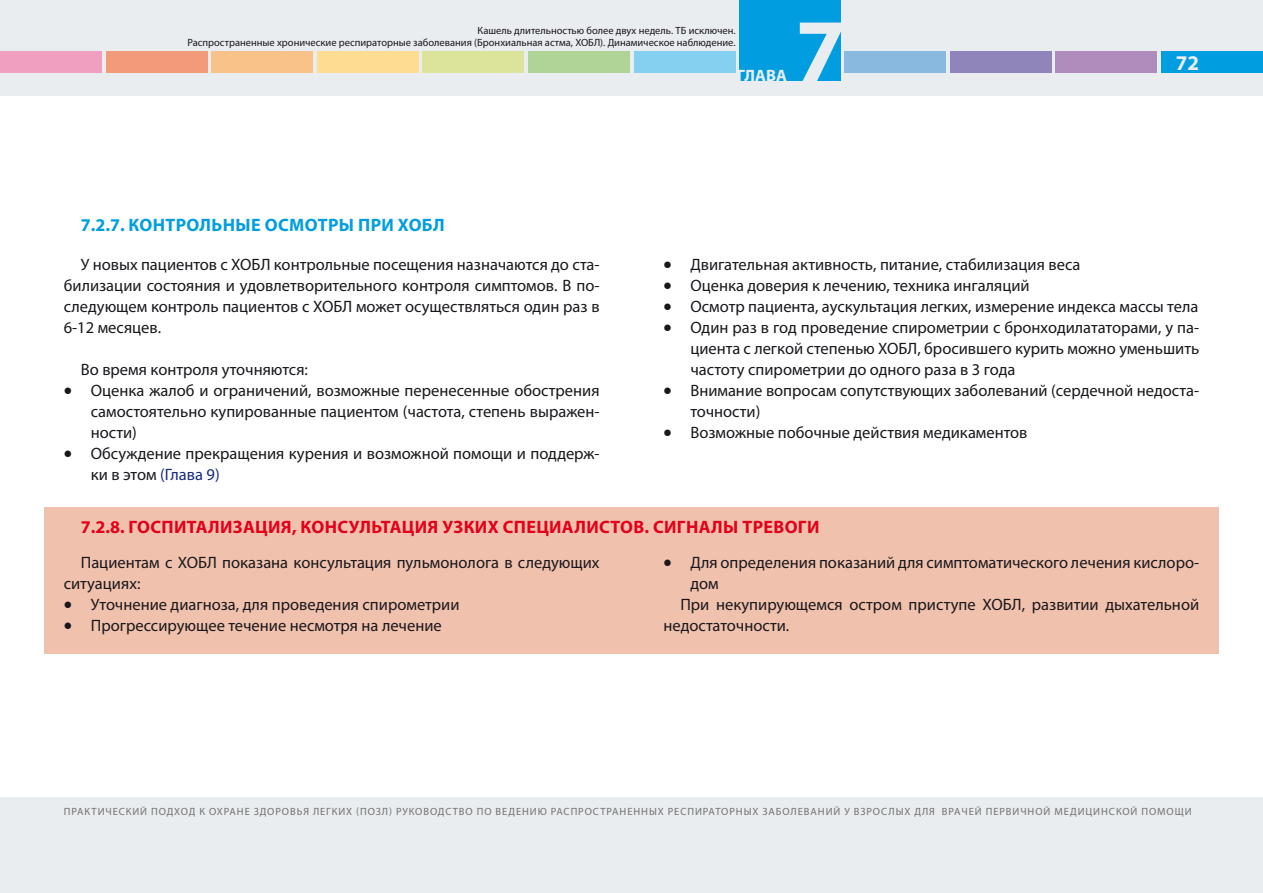
<style>
.page{position:relative;width:1263px;height:893px;background:#eaedef}
.page>*{position:absolute;margin:0;border:0;box-sizing:border-box;transform-origin:0 0}
.t1{font:700 90px "Myriad Pro";color:#eaedef}
.t2{font:700 21px "Myriad Pro";color:#eaedef}
.t3{font:700 18px "Myriad Pro";letter-spacing:.02em;color:#e2001a}
.t4{font:700 18px "Myriad Pro";letter-spacing:.02em;color:#009ee0}
.t5{font:16.5px/21px "Myriad Pro";color:#1a171c;text-align:justify}
.t6{font:700 16.5px "Myriad Pro";color:#eaedef}
.t7{font:10.5px "Myriad Pro";letter-spacing:.09em;color:#707172}
.t8{font:10.5px/12.6px "Myriad Pro";color:#1a171c}
.s1{color:#162983}
</style>
<div class="page">
<div style="left:0;top:96px;width:1263px;height:701px;background:#fff"></div>
<div style="left:0;top:51px;width:102px;height:22px;background:#f19fc1"></div>
<div style="left:106px;top:51px;width:101px;height:22px;background:#f29a79"></div>
<div style="left:739px;top:0;width:102px;height:81px;background:#009ee0"></div>
<div style="left:528px;top:51px;width:102px;height:22px;background:#b0d398"></div>
<div style="left:634px;top:51px;width:102px;height:22px;background:#84d0f0"></div>
<div style="left:844px;top:51px;width:102px;height:22px;background:#89b9df"></div>
<div style="left:950px;top:51px;width:102px;height:22px;background:#9085ba"></div>
<div style="left:1055px;top:51px;width:102px;height:22px;background:#ae8dbc"></div>
<div style="left:1161px;top:51px;width:102px;height:22px;background:#009ee0"></div>
<div style="left:211px;top:51px;width:102px;height:22px;background:#f9c289"></div>
<div style="left:317px;top:51px;width:102px;height:22px;background:#fedd92"></div>
<div style="left:422px;top:52px;width:102px;height:21px;background:#dbe49a"></div>
<div style="left:44px;top:508px;width:1175px;height:146px;background:#f0c2ad"></div>
<p class="t8" style="left:187px;top:24px;width:550px;text-indent:290px">Кашель длительностью более двух недель. ТБ исключен.<br>Распространенные хронические респираторные заболевания (Бронхиальная астма, ХОБЛ</p>
<p class="t8" style="left:600px;top:36px;width:137px">). Динамическое наблюдение.</p>
<p class="t6" style="left:737px;top:65px;width:51px">ГЛАВА</p>
<h1 class="t1" style="left:795px;top:-8px;width:51px">7</h1>
<p class="t2" style="left:1176px;top:49px;width:25px">72</p>
<p class="t4" style="left:81px;top:213px;width:330px">7.2.7. Контрольные осмотры при ХОБЛ</p>
<p class="t5" style="left:64px;top:254px;width:537px;text-indent:17px">У новых пациентов с ХОБЛ контрольные посещения назначаются до ста&shy;билизации состояния и удовлетворительного контроля симптомов. В по&shy;следующем контроль пациентов с ХОБЛ может осуществляться один раз в 6-12 месяцев.</p>
<p class="t5" style="left:81px;top:359px;width:229px">Во время контроля уточняются:</p>
<p class="t5" style="left:91px;top:380px;width:510px;text-indent:-27px">• Оценка жалоб и ограничений, возможные перенесенные обострения самостоятельно купированные пациентом (частота, степень выражен&shy;ности)</p>
<p class="t5" style="left:91px;top:443px;width:510px;text-indent:-27px">• Обсуждение прекращения курения и возможной помощи и поддерж&shy;ки в этом <span class="s1">(Глава 9)</span></p>
<p class="t5" style="left:663px;top:254px;width:418px">• Двигательная активность, питание, стабилизация веса</p>
<p class="t5" style="left:663px;top:275px;width:368px">• Оценка доверия к лечению, техника ингаляций</p>
<p class="t5" style="left:663px;top:296px;width:536px">• Осмотр пациента, аускультация легких, измерение индекса массы тела</p>
<p class="t5" style="left:690px;top:317px;width:510px;text-indent:-27px">• Один раз в год проведение спирометрии с бронходилататорами, у па&shy;циента с легкой степенью ХОБЛ, бросившего курить можно уменьшить частоту спирометрии до одного раза в 3 года</p>
<p class="t5" style="left:690px;top:380px;width:510px;text-indent:-27px">• Внимание вопросам сопутствующих заболеваний (сердечной недоста&shy;точности)</p>
<p class="t5" style="left:663px;top:422px;width:366px">• Возможные побочные действия медикаментов</p>
<p class="t3" style="left:81px;top:516px;width:740px">7.2.8. Госпитализация, консультация узких специалистов. Cигналы тревоги</p>
<p class="t5" style="left:64px;top:552px;width:537px;text-indent:17px">Пациентам с ХОБЛ показана консультация пульмонолога в следующих ситуациях:</p>
<p class="t5" style="left:64px;top:594px;width:397px">• Уточнение диагноза, для проведения спирометрии</p>
<p class="t5" style="left:64px;top:615px;width:379px">• Прогрессирующее течение несмотря на лечение</p>
<p class="t5" style="left:663px;top:552px;width:537px">• Для определения показаний для симптоматического лечения кислоро-</p>
<p class="t5" style="left:690px;top:573px;width:30px">дом</p>
<p class="t5" style="left:680px;top:594px;width:520px">При некупирующемся остром приступе ХОБЛ, развитии дыхательной</p>
<p class="t5" style="left:663px;top:615px;width:127px">недостаточности.</p>
<p class="t7" style="left:64px;top:805px;width:312px">Практический подход к охране здоровья легких (ПОЗЛ</p>
<p class="t7" style="left:389px;top:805px;width:804px">) Руководство по ведению распространенных респираторных заболеваний у взрослых для врачей первичной медицинской помощи</p>
</div>
